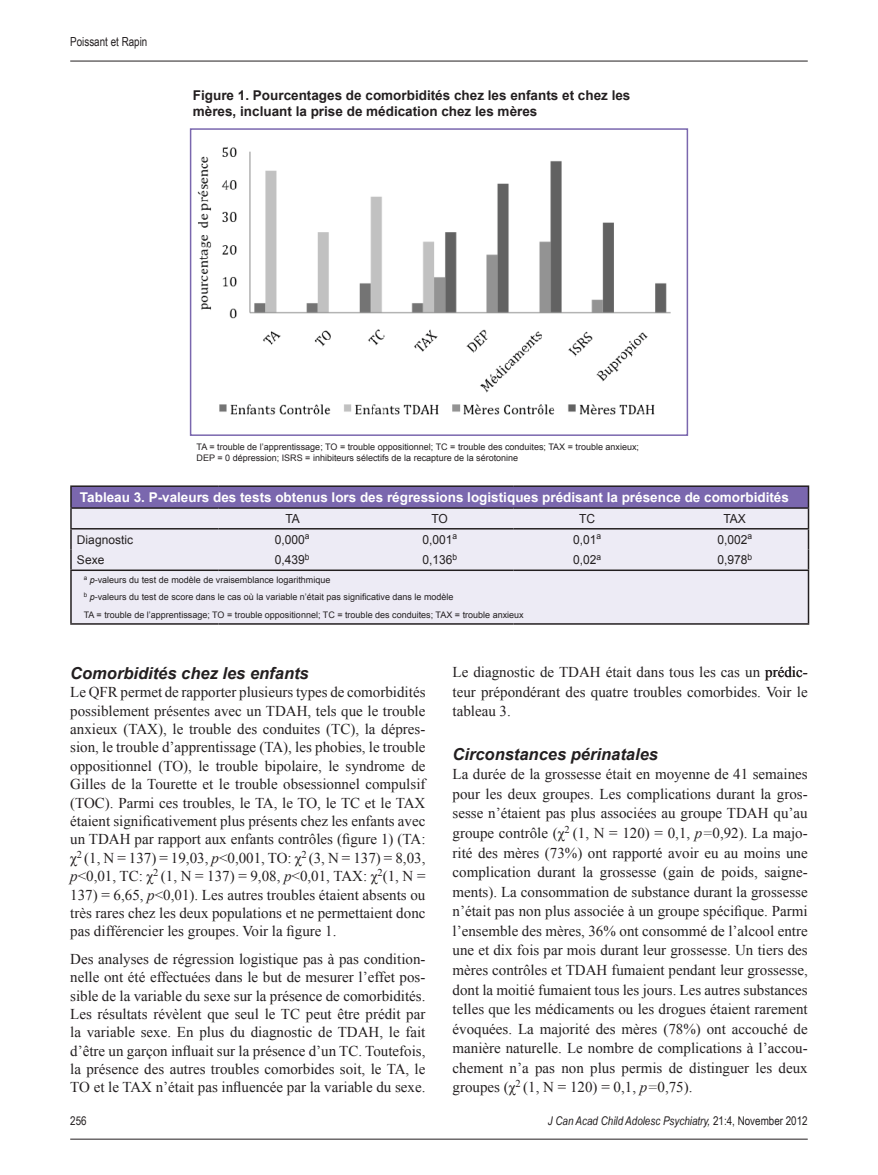
<style>
.page{position:relative;width:878px;height:1175px;background:#fff}
.page>*{position:absolute;margin:0;border:0;box-sizing:border-box;transform-origin:0 0}
.heading_level2{font:italic 700 16.5px "Arial";color:#231f20}
.Body_Text{font:15px/18.5px "Times New Roman";color:#231f20;text-align:justify}
.t1{font:700 14.1px "Times New Roman";color:#000}
.Table_text_head{font:700 13.5px/16.2px "Arial";color:#231f20}
.Table_text_head-2{font:700 13.5px "Arial";color:#fff}
.Table_centre{font:12.45px "Arial";color:#231f20;scale:.96 1}
.t2{font:12.45px "Arial Narrow";color:#231f20;scale:.96 1}
.t3{font:italic 12px "Arial Narrow";color:#231f20}
.Table_text{font:12px "Arial";color:#231f20}
.t4{font:12px "Arial Narrow";color:#231f20}
.Table_footnote{font:9px/10.8px "Arial";color:#231f20}
.s1{font-style:italic}
.s2{font-style:normal}
</style>
<div class="page">
<hr style="left:70px;top:61px;width:737px;height:1px;background:#231f20">
<hr style="left:70px;top:1138px;width:737px;height:1px;background:#231f20">
<img style="left:197px;top:146px;width:474px;height:269px">
<div style="left:190px;top:128px;width:498px;height:308px;border:2px solid #7a67ae"></div>
<div style="left:71px;top:486px;width:737px;height:22px;background:#7a67ae"></div>
<div style="left:72px;top:509px;width:735px;height:114px;background:#edebf5"></div>
<hr style="left:70px;top:485px;width:148px;height:2px;background:#231f20">
<hr style="left:70px;top:487px;width:2px;height:20px;background:#231f20">
<hr style="left:218px;top:485px;width:148px;height:2px;background:#231f20">
<hr style="left:366px;top:485px;width:147px;height:2px;background:#231f20">
<hr style="left:513px;top:485px;width:148px;height:2px;background:#231f20">
<hr style="left:661px;top:485px;width:148px;height:2px;background:#231f20">
<hr style="left:807px;top:487px;width:2px;height:20px;background:#231f20">
<svg style="left:70px;top:509px;width:2px;height:19px"></svg>
<svg style="left:807px;top:509px;width:2px;height:19px"></svg>
<hr style="left:70px;top:529px;width:2px;height:20px;background:#231f20">
<hr style="left:807px;top:529px;width:2px;height:20px;background:#231f20">
<hr style="left:70px;top:549px;width:2px;height:20px;background:#231f20">
<hr style="left:807px;top:549px;width:2px;height:20px;background:#231f20">
<hr style="left:70px;top:571px;width:2px;height:52px;background:#231f20">
<hr style="left:807px;top:571px;width:2px;height:52px;background:#231f20">
<hr style="left:70px;top:623px;width:148px;height:1px;background:#231f20">
<hr style="left:218px;top:623px;width:148px;height:1px;background:#231f20">
<hr style="left:366px;top:623px;width:147px;height:1px;background:#231f20">
<hr style="left:513px;top:623px;width:148px;height:1px;background:#231f20">
<hr style="left:661px;top:623px;width:148px;height:1px;background:#231f20">
<hr style="left:70px;top:507px;width:148px;height:2px;background:#231f20">
<hr style="left:218px;top:507px;width:148px;height:2px;background:#231f20">
<hr style="left:366px;top:507px;width:147px;height:2px;background:#231f20">
<hr style="left:513px;top:507px;width:148px;height:2px;background:#231f20">
<hr style="left:661px;top:507px;width:148px;height:2px;background:#231f20">
<hr style="left:70px;top:569px;width:148px;height:2px;background:#231f20">
<hr style="left:218px;top:569px;width:148px;height:2px;background:#231f20">
<hr style="left:366px;top:569px;width:147px;height:2px;background:#231f20">
<hr style="left:513px;top:569px;width:148px;height:2px;background:#231f20">
<hr style="left:661px;top:569px;width:148px;height:2px;background:#231f20">
<hr style="left:70px;top:528px;width:148px;height:1px;background:#231f20">
<hr style="left:218px;top:528px;width:148px;height:1px;background:#231f20">
<hr style="left:366px;top:528px;width:147px;height:1px;background:#231f20">
<hr style="left:513px;top:528px;width:148px;height:1px;background:#231f20">
<hr style="left:661px;top:528px;width:148px;height:1px;background:#231f20">
<p class="t2" style="left:70px;top:32px;width:82px">Poissant et Rapin</p>
<p class="Table_text_head" style="left:193px;top:87px;width:439px">Figure 1. Pourcentages de comorbidités chez les enfants et chez les mères, incluant la prise de médication chez les mères</p>
<p class="t1" style="left:180px;top:89px;width:38px">mères</p>
<p class="Table_footnote" style="left:196px;top:441px;width:444px">TA = trouble de l’apprentissage; TO = trouble oppositionnel; TC = trouble des conduites; TAX = trouble anxieux;<br>DEP = 0 dépression; ISRS = inhibiteurs sélectifs de la recapture de la sérotonine</p>
<p class="Table_text_head-2" style="left:80px;top:488px;width:710px">Tableau 3. P-valeurs des tests obtenus lors des régressions logistiques prédisant la présence de comorbidités</p>
<p class="Table_centre" style="left:285px;top:510px;width:17px">TA</p>
<p class="Table_centre" style="left:431px;top:510px;width:19px">TO</p>
<p class="Table_centre" style="left:579px;top:510px;width:18px">TC</p>
<p class="Table_centre" style="left:723px;top:510px;width:25px">TAX</p>
<p class="Table_text" style="left:77px;top:531px;width:58px">Diagnostic</p>
<p class="Table_centre" style="left:275px;top:531px;width:38px">0,000<sup>a</sup></p>
<p class="Table_centre" style="left:422px;top:531px;width:38px">0,001<sup>a</sup></p>
<p class="Table_centre" style="left:573px;top:531px;width:31px">0,01<sup>a</sup></p>
<p class="Table_centre" style="left:717px;top:531px;width:38px">0,002<sup>a</sup></p>
<p class="Table_text" style="left:77px;top:552px;width:29px">Sexe</p>
<p class="Table_centre" style="left:275px;top:552px;width:38px">0,439<sup>b</sup></p>
<p class="Table_centre" style="left:422px;top:552px;width:38px">0,136<sup>b</sup></p>
<p class="Table_centre" style="left:573px;top:552px;width:31px">0,02<sup>a</sup></p>
<p class="Table_centre" style="left:717px;top:552px;width:38px">0,978<sup>b</sup></p>
<p class="Table_footnote" style="left:84px;top:574px;width:248px"><sup>a</sup> <span class="s1">p</span>-valeurs du test de modèle de vraisemblance logarithmique</p>
<p class="Table_footnote" style="left:84px;top:592px;width:371px"><sup>b</sup> <span class="s1">p</span>-valeurs du test de score dans le cas où la variable n’était pas significative dans le modèle</p>
<p class="Table_footnote" style="left:84px;top:609px;width:441px">TA = trouble de l’apprentissage; TO = trouble oppositionnel; TC = trouble des conduites; TAX = trouble anxieux</p>
<p class="heading_level2" style="left:70px;top:662px;width:240px">Comorbidités chez les enfants</p>
<p class="Body_Text" style="left:70px;top:682px;width:357px">Le QFR permet de rapporter plusieurs types de comorbidités possiblement présentes avec un TDAH, tels que le trouble anxieux (TAX), le trouble des conduites (TC), la dépres&shy;sion, le trouble d’apprentissage (TA), les phobies, le trouble oppositionnel (TO), le trouble bipolaire, le syndrome de Gilles de la Tourette et le trouble obsessionnel compulsif (TOC). Parmi ces troubles, le TA, le TO, le TC et le TAX étaient significativement plus présents chez les enfants avec un TDAH par rapport aux enfants contrôles (figure 1) (TA: χ<sup>2</sup> (1, N = 137) = 19,03, <span class="s1">p</span>&lt;0,001, TO: χ<sup>2</sup> (3, N = 137) = 8,03, <span class="s1">p</span>&lt;0,01, TC: χ<sup>2</sup> (1, N = 137) = 9,08, <span class="s1">p</span>&lt;0,01, TAX: χ<sup>2</sup>(1, N = 137) = 6,65, <span class="s1">p</span>&lt;0,01). Les autres troubles étaient absents ou très rares chez les deux populations et ne permettaient donc pas différencier les groupes. Voir la figure 1.</p>
<p class="Body_Text" style="left:70px;top:949px;width:357px">Des analyses de régression logistique pas à pas condition&shy;nelle ont été effectuées dans le but de mesurer l’effet pos&shy;sible de la variable du sexe sur la présence de comorbidités.<br>Les résultats révèlent que seul le TC peut être prédit par la variable sexe. En plus du diagnostic de TDAH, le fait d’être un garçon influait sur la présence d’un TC. Toutefois, la présence des autres troubles comorbides soit, le TA, le TO et le TAX n’était pas influencée par la variable du sexe.</p>
<p class="t4" style="left:70px;top:1112px;width:18px">256</p>
<p class="Body_Text" style="left:452px;top:662px;width:357px;line-height:19.5px">Le diagnostic de TDAH était dans tous les cas un prédic&shy;teur prépondérant des quatre troubles comorbides. Voir le tableau 3.</p>
<p class="heading_level2" style="left:452px;top:743px;width:207px">Circonstances périnatales</p>
<p class="Body_Text" style="left:452px;top:764px;width:357px;line-height:19.5px">La durée de la grossesse était en moyenne de 41 semaines pour les deux groupes. Les complications durant la gros&shy;sesse n’étaient pas plus associées au groupe TDAH qu’au groupe contrôle (χ<sup>2</sup> (1, N = 120) = 0,1, <span class="s1">p=</span>0,92). La majo&shy;rité des mères (73%) ont rapporté avoir eu au moins une complication durant la grossesse (gain de poids, saigne&shy;ments). La consommation de substance durant la grossesse n’était pas non plus associée à un groupe spécifique. Parmi l’ensemble des mères, 36% ont consommé de l’alcool entre une et dix fois par mois durant leur grossesse. Un tiers des mères contrôles et TDAH fumaient pendant leur grossesse, dont la moitié fumaient tous les jours. Les autres substances telles que les médicaments ou les drogues étaient rarement évoquées. La majorité des mères (78%) ont accouché de manière naturelle. Le nombre de complications à l’accou&shy;chement n’a pas non plus permis de distinguer les deux groupes (χ<sup>2</sup> (1, N = 120) = 0,1, <span class="s1">p=</span>0,75).</p>
<p class="t3" style="left:548px;top:1112px;width:261px">J Can Acad Child Adolesc Psychiatry, <span class="s2">21:4, November 2012</span></p>
</div>
